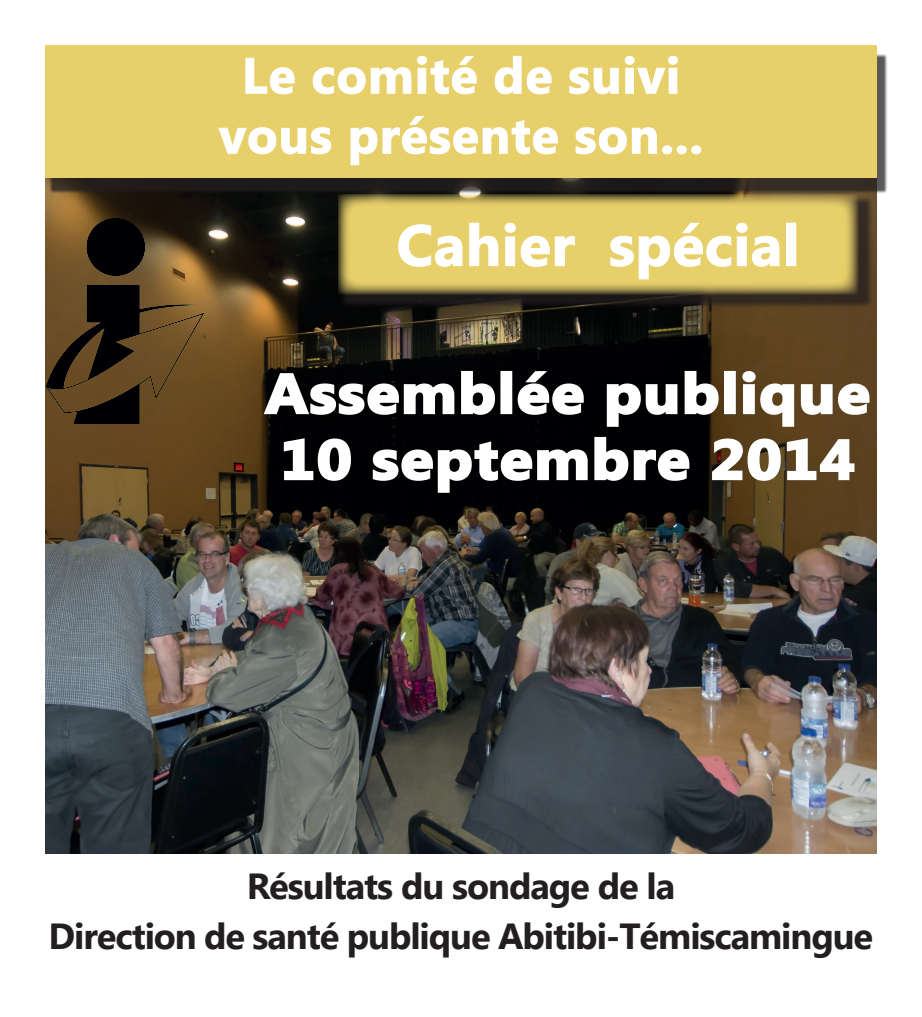
<style>
.page{position:relative;width:922px;height:1017px;background:#fff}
.page>*{position:absolute;margin:0;border:0;box-sizing:border-box;transform-origin:0 0}
.t1{font:700 57.5px "Microsoft Tai Le";letter-spacing:.01em;color:#fff}
.t2{font:700 55px/66px "Microsoft Tai Le";letter-spacing:.03em;color:#fff;scale:1.1 1}
.t3{font:700 50px/60px "Microsoft Tai Le";letter-spacing:.02em;color:#fff;text-align:center}
.t4{font:700 36.25px/50.6px "Microsoft Tai Le";letter-spacing:-.03em;color:#231f20;text-align:center}
</style>
<div class="page">
<img style="left:45px;top:178px;width:831px;height:675px">
<img style="left:47px;top:218px;width:156px;height:207px">
<svg style="left:262px;top:370px;width:234px;height:46px"></svg>
<div style="left:500px;top:371px;width:12px;height:43px;border:2px solid #fff"></div>
<svg style="left:516px;top:369px;width:69px;height:47px"></svg>
<svg style="left:605px;top:370px;width:114px;height:58px"></svg>
<div style="left:723px;top:371px;width:12px;height:43px;border:2px solid #fff"></div>
<svg style="left:740px;top:369px;width:130px;height:59px"></svg>
<svg style="left:282px;top:437px;width:70px;height:45px"></svg>
<svg style="left:371px;top:436px;width:319px;height:58px"></svg>
<svg style="left:709px;top:437px;width:146px;height:45px"></svg>
<div style="left:49px;top:54px;width:838px;height:140px;background:#231f20;opacity:.75"></div>
<div style="left:45px;top:45px;width:831px;height:133px;background:#e7cf6a"></div>
<svg style="left:245px;top:58px;width:50px;height:37px"></svg>
<svg style="left:312px;top:67px;width:99px;height:28px"></svg>
<svg style="left:417px;top:56px;width:59px;height:39px"></svg>
<svg style="left:494px;top:56px;width:57px;height:39px"></svg>
<svg style="left:569px;top:67px;width:49px;height:28px"></svg>
<svg style="left:624px;top:56px;width:54px;height:38px"></svg>
<svg style="left:218px;top:127px;width:113px;height:28px"></svg>
<svg style="left:350px;top:116px;width:208px;height:49px"></svg>
<svg style="left:575px;top:127px;width:126px;height:28px"></svg>
<div style="left:340px;top:196px;width:533px;height:113px;background:#231f20;opacity:.75"></div>
<svg style="left:338px;top:194px;width:520px;height:100px;fill:#e7cf6a"></svg>
<svg style="left:398px;top:224px;width:64px;height:43px"></svg>
<svg style="left:469px;top:222px;width:29px;height:44px"></svg>
<svg style="left:504px;top:223px;width:71px;height:44px"></svg>
<svg style="left:610px;top:223px;width:169px;height:57px"></svg>
<div style="left:786px;top:223px;width:9px;height:43px;border:1px solid #fff"></div>
<h3 class="t3" style="left:219px;top:49px;width:485px">Le comité de suivi vous présente son...</h3>
<h1 class="t1" style="left:396px;top:213px;width:404px">Cahier spécial</h1>
<h2 class="t2" style="left:265px;top:364px;width:551px">Assemblée publique<br>10 septembre 2014</h2>
<p class="t4" style="left:49px;top:863px;width:825px">Résultats du sondage de la<br>Direction de santé publique Abitibi-Témiscamingue</p>
</div>
